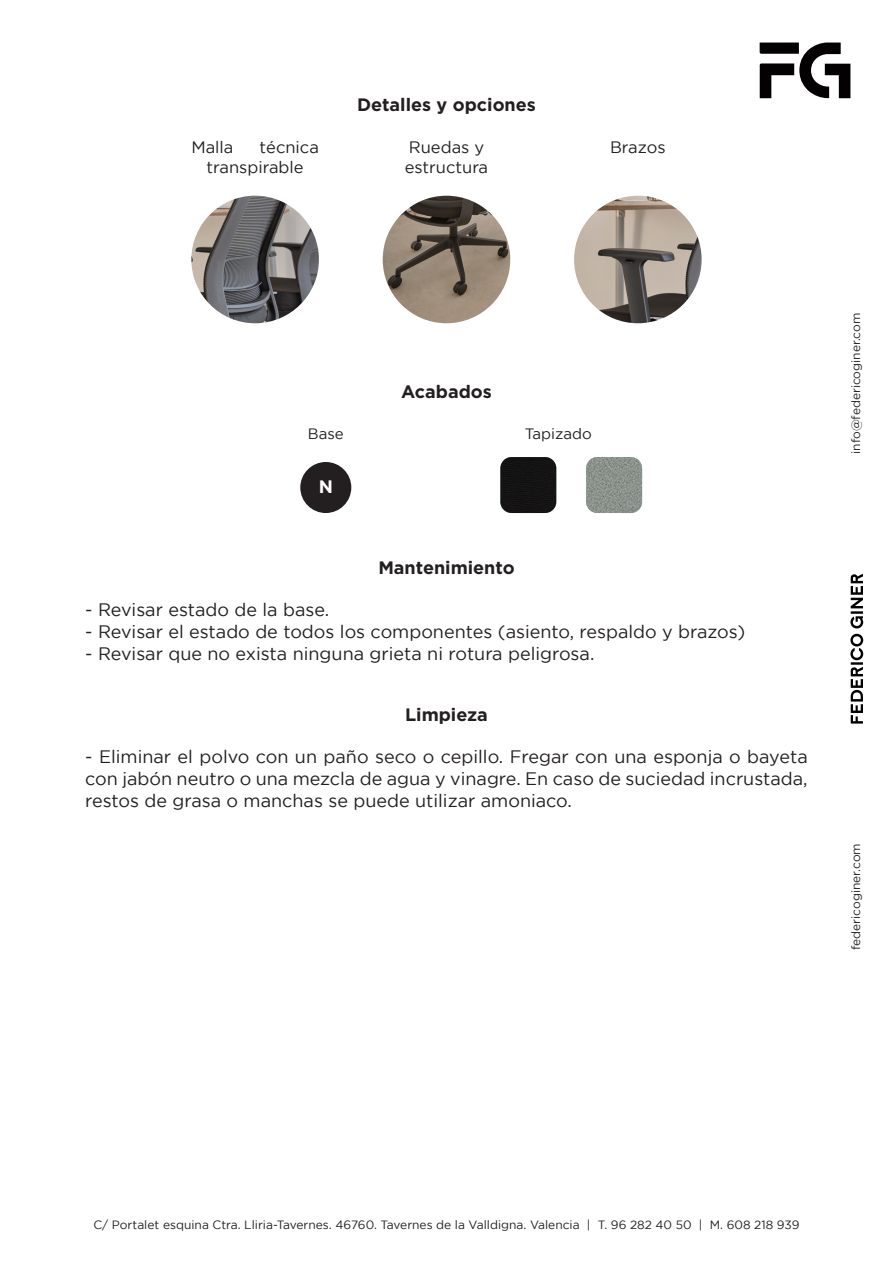
<style>
.page{position:relative;width:893px;height:1263px;background:#fff}
.page>*{position:absolute;margin:0;border:0;box-sizing:border-box;transform-origin:0 0}
.t1{font:18px/21.6px "Gotham";color:#231f20;text-align:justify}
.t2{font:700 18px "Gotham";color:#231f20}
.t3{font:700 18px "Gotham";color:#fff}
.t4{font:16.5px/19.8px "Gotham";color:#231f20}
.t5{font:15px "Gotham";color:#231f20}
.t6{font:12px "Gotham";color:#231f20}
</style>
<div class="page">
<svg style="left:760px;top:43px;width:90px;height:55px"></svg>
<svg style="left:850px;top:574px;width:13px;height:54px"></svg>
<svg style="left:850px;top:634px;width:13px;height:90px"></svg>
<div style="left:300px;top:462px;width:51px;height:51px;background:#231f20;border-radius:50%"></div>
<img style="left:191px;top:196px;width:128px;height:127px;border-radius:64px">
<img style="left:383px;top:196px;width:127px;height:127px;border-radius:64px">
<img style="left:574px;top:196px;width:128px;height:127px;border-radius:64px">
<div style="left:500px;top:457px;width:56px;height:56px;background:#151414"></div>
<img style="left:586px;top:457px;width:56px;height:56px">
<p class="t2" style="left:357px;top:95px;width:180px">Detalles y opciones</p>
<p class="t4" style="left:207px;top:137px;width:114px;text-indent:53px">técnica transpirable</p>
<p class="t4" style="left:409px;top:137px;width:77px">Ruedas y</p>
<p class="t4" style="left:191px;top:137px;width:44px">Malla</p>
<p class="t4" style="left:405px;top:157px;width:85px">estructura</p>
<p class="t4" style="left:610px;top:137px;width:57px">Brazos</p>
<p class="t5" style="left:308px;top:425px;width:37px">Base</p>
<p class="t3" style="left:319px;top:476px;width:16px">N</p>
<p class="t2" style="left:401px;top:381px;width:92px">Acabados</p>
<p class="t5" style="left:525px;top:425px;width:69px">Tapizado</p>
<p class="t2" style="left:378px;top:557px;width:138px">Mantenimiento</p>
<p class="t1" style="left:85px;top:599px;width:246px">- Revisar estado de la base.</p>
<p class="t1" style="left:85px;top:620px;width:661px">- Revisar el estado de todos los componentes (asiento, respaldo y brazos)</p>
<p class="t1" style="left:85px;top:642px;width:511px">- Revisar que no exista ninguna grieta ni rotura peligrosa.</p>
<p class="t2" style="left:405px;top:704px;width:84px">Limpieza</p>
<p class="t1" style="left:85px;top:746px;width:724px">- Eliminar el polvo con un paño seco o cepillo. Fregar con una esponja o bayeta con jabón neutro o una mezcla de agua y vinagre. En caso de suciedad incrustada, restos de grasa o manchas se puede utilizar amoniaco.</p>
<p class="t6" style="left:849px;top:454px;width:143px;rotate:-90deg">info@federicoginer.com</p>
<p class="t6" style="left:849px;top:950px;width:108px;rotate:-90deg">federicoginer.com</p>
<p class="t6" style="left:93px;top:1218px;width:708px">C/ Portalet esquina Ctra. Lliria-Tavernes. 46760. Tavernes de la Valldigna. Valencia | T. 96 282 40 50 | M. 608 218 939</p>
</div>
